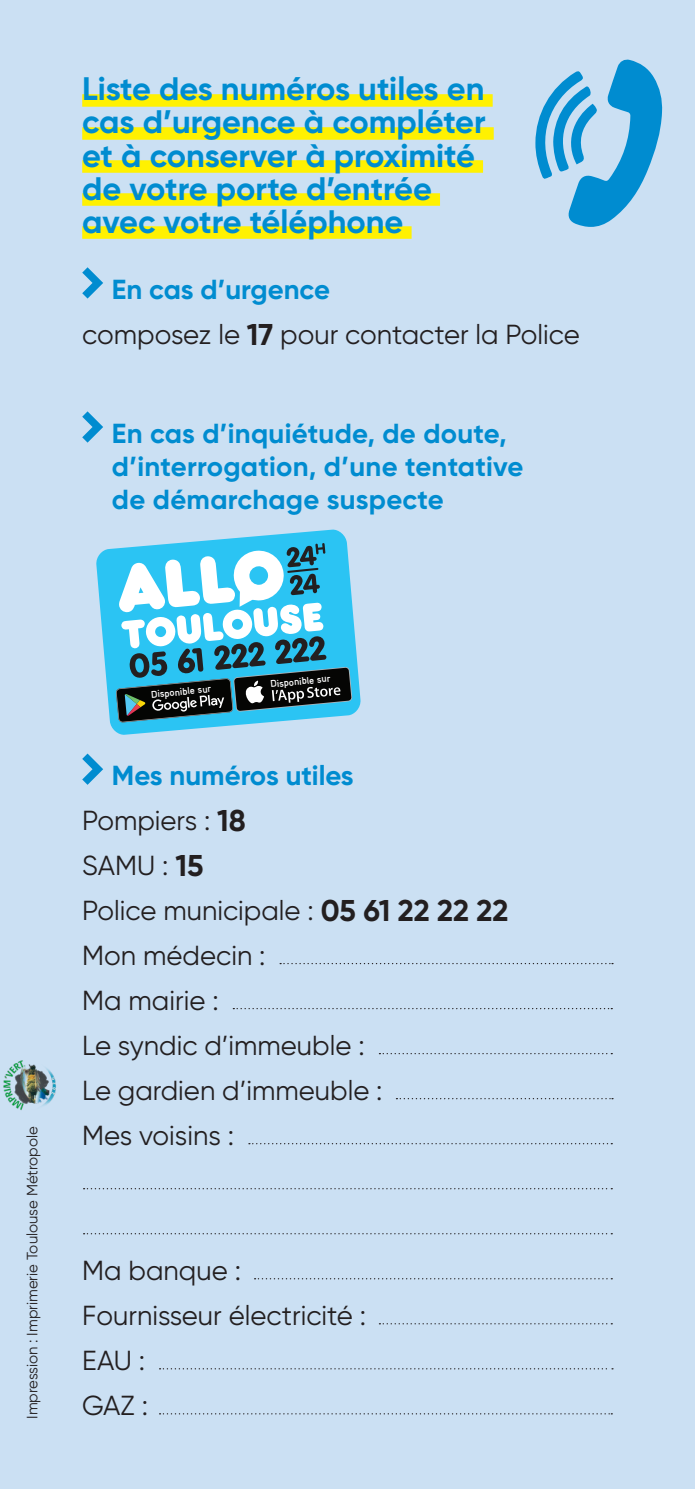
<style>
.page{position:relative;width:695px;height:1489px;background:#fff}
.page>*{position:absolute;margin:0;border:0;box-sizing:border-box;transform-origin:0 0}
.t1{font:700 32.5px/33px "Gilroy";color:#008cd0}
.t2{font:27.5px "Gilroy";color:#231f20}
.t3{font:700 27.5px/33px "Gilroy";letter-spacing:.005em;color:#008cd0}
.t4{font:15px "Gilroy";color:#231f20}
.t5{font:700 9.75px "Aaux Pro";color:#fff}
.s1{font-weight:700;font-size:30px}
</style>
<div class="page">
<div style="left:0;top:0;width:694px;height:1488px;background:#cbe0f3"></div>
<div style="left:82px;top:94px;width:410px;height:13px;background:#fff101"></div>
<div style="left:82px;top:127px;width:411px;height:13px;background:#fff101"></div>
<div style="left:82px;top:160px;width:401px;height:13px;background:#fff101"></div>
<div style="left:82px;top:193px;width:358px;height:13px;background:#fff101"></div>
<div style="left:82px;top:226px;width:329px;height:13px;background:#fff101"></div>
<svg style="left:82px;top:267px;width:21px;height:31px"></svg>
<svg style="left:82px;top:411px;width:21px;height:31px"></svg>
<svg style="left:82px;top:753px;width:21px;height:31px"></svg>
<svg style="left:96px;top:529px;width:265px;height:206px"></svg>
<svg style="left:106px;top:543px;width:246px;height:185px;background:#58aac3"></svg>
<img style="left:3px;top:1060px;width:53px;height:50px">
<svg style="left:535px;top:59px;width:127px;height:168px"></svg>
<svg style="left:280px;top:963px;width:333px;height:1px"></svg>
<svg style="left:233px;top:1008px;width:379px;height:1px"></svg>
<svg style="left:379px;top:1053px;width:233px;height:1px"></svg>
<svg style="left:396px;top:1098px;width:217px;height:1px"></svg>
<svg style="left:249px;top:1143px;width:363px;height:1px"></svg>
<svg style="left:84px;top:1188px;width:528px;height:1px"></svg>
<svg style="left:84px;top:1233px;width:528px;height:1px"></svg>
<svg style="left:254px;top:1278px;width:358px;height:1px"></svg>
<svg style="left:379px;top:1323px;width:233px;height:1px"></svg>
<svg style="left:159px;top:1368px;width:454px;height:1px"></svg>
<svg style="left:159px;top:1413px;width:453px;height:1px"></svg>
<p class="t1" style="left:82px;top:72px;width:405px">Liste des numéros utiles en cas d’urgence à compléter et à conserver à proximité de votre porte d’entrée avec votre téléphone</p>
<p class="t3" style="left:112px;top:272px;width:219px">En cas d’urgence</p>
<p class="t2" style="left:82px;top:317px;width:499px">composez le <span class="s1">17</span> pour contacter la Police</p>
<p class="t3" style="left:112px;top:416px;width:413px">En cas d’inquiétude, de doute, d’interrogation, d’une tentative de démarchage suspecte</p>
<p class="t4" style="left:23px;top:1418px;width:294px;rotate:-90deg">Impression : Imprimerie Toulouse Métropole</p>
<p class="t5" style="left:150px;top:688px;width:62px;rotate:-6deg">Disponible sur</p>
<p class="t5" style="left:269px;top:678px;width:62px;rotate:-6deg">Disponible sur</p>
<p class="t3" style="left:112px;top:758px;width:243px">Mes numéros utiles</p>
<p class="t2" style="left:82px;top:803px;width:165px">Pompiers : <span class="s1">18</span></p>
<p class="t2" style="left:82px;top:848px;width:123px">SAMU : <span class="s1">15</span></p>
<p class="t2" style="left:82px;top:893px;width:427px">Police municipale : <span class="s1">05 61 22 22 22</span></p>
<p class="t2" style="left:82px;top:938px;width:185px">Mon médecin :</p>
<p class="t2" style="left:82px;top:983px;width:138px">Ma mairie :</p>
<p class="t2" style="left:82px;top:1028px;width:284px">Le syndic d’immeuble :</p>
<p class="t2" style="left:82px;top:1073px;width:302px">Le gardien d’immeuble :</p>
<p class="t2" style="left:82px;top:1118px;width:153px">Mes voisins :</p>
<p class="t2" style="left:82px;top:1253px;width:160px">Ma banque :</p>
<p class="t2" style="left:82px;top:1298px;width:285px">Fournisseur électricité :</p>
<p class="t2" style="left:82px;top:1343px;width:64px">EAU :</p>
<p class="t2" style="left:82px;top:1388px;width:67px">GAZ :</p>
</div>
